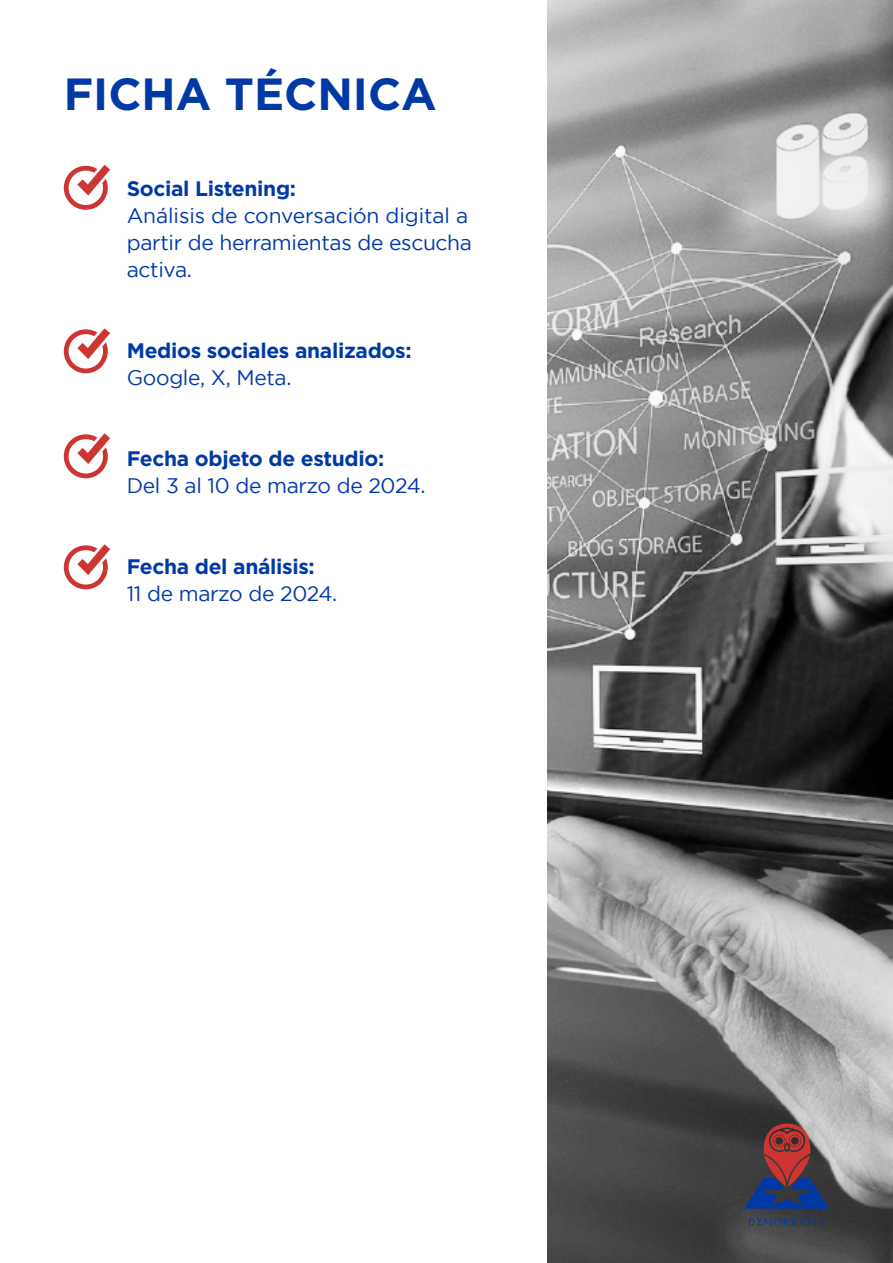
<style>
.page{position:relative;width:893px;height:1263px;background:#fff}
.page>*{position:absolute;margin:0;border:0;box-sizing:border-box;transform-origin:0 0}
.t1{font:700 45px "Gotham";color:#0039a6}
.t2{font:21px/27px "Gotham";letter-spacing:-.015em;color:#0039a6}
.t3{font:700 21px "Gotham";letter-spacing:-.015em;color:#0039a6}
</style>
<div class="page">
<img style="left:547px;top:0;width:346px;height:1263px">
<svg style="left:744px;top:1124px;width:85px;height:85px;background:#5b4358"></svg>
<svg style="left:748px;top:1218px;width:77px;height:8px"></svg>
<svg style="left:64px;top:165px;width:46px;height:45px"></svg>
<svg style="left:64px;top:328px;width:46px;height:45px"></svg>
<svg style="left:64px;top:433px;width:46px;height:45px"></svg>
<svg style="left:64px;top:544px;width:46px;height:45px"></svg>
<h1 class="t1" style="left:64px;top:68px;width:375px">FICHA TÉCNICA</h1>
<p class="t3" style="left:127px;top:177px;width:171px">Social Listening:</p>
<p class="t2" style="left:127px;top:202px;width:347px">Análisis de conversación digital a partir de herramientas de escucha activa.</p>
<p class="t3" style="left:127px;top:339px;width:286px">Medios sociales analizados:</p>
<p class="t2" style="left:127px;top:364px;width:166px">Google, X, Meta.</p>
<p class="t3" style="left:127px;top:447px;width:259px">Fecha objeto de estudio:</p>
<p class="t2" style="left:127px;top:472px;width:300px">Del 3 al 10 de marzo de 2024.</p>
<p class="t3" style="left:127px;top:555px;width:190px">Fecha del análisis:</p>
<p class="t2" style="left:127px;top:580px;width:212px">11 de marzo de 2024.</p>
</div>
